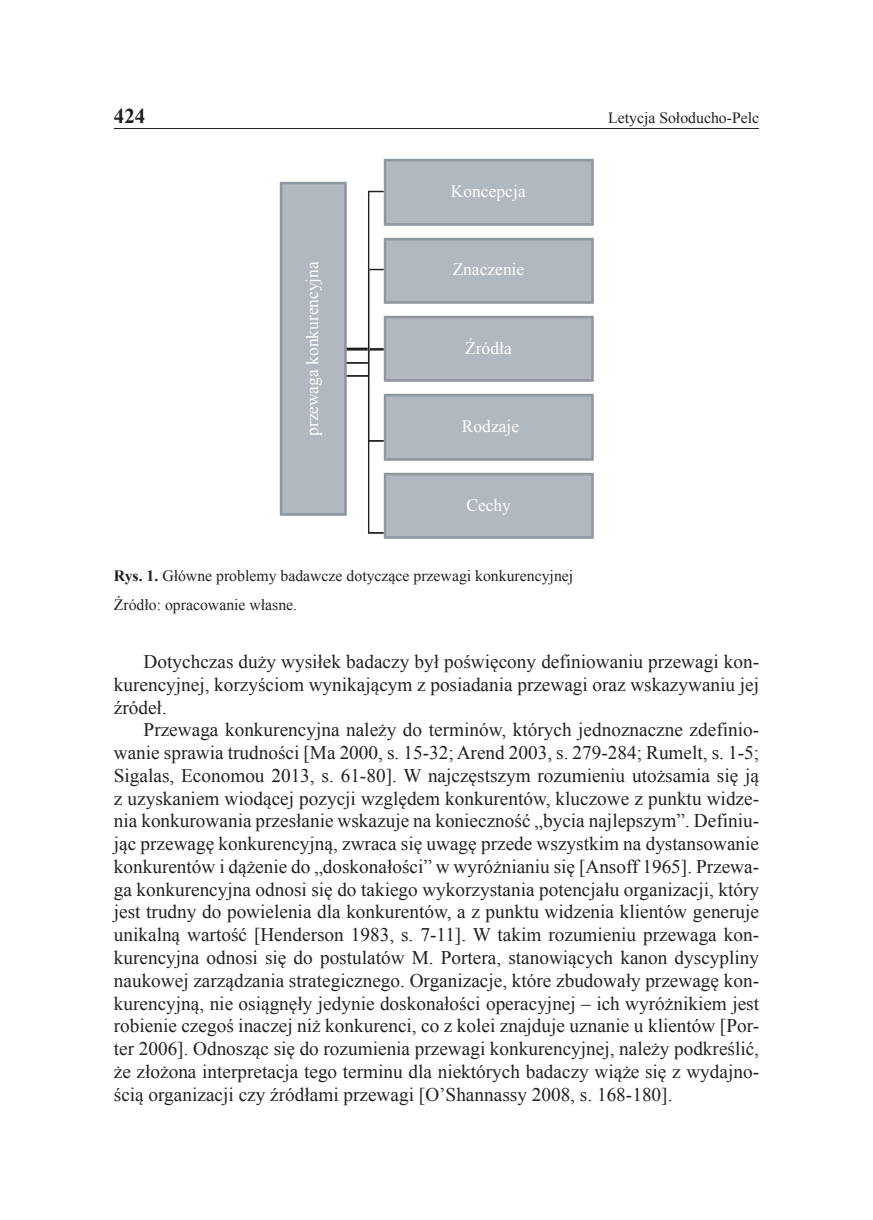
<style>
.page{position:relative;width:873px;height:1220px;background:#fff}
.page>*{position:absolute;margin:0;border:0;box-sizing:border-box;transform-origin:0 0}
.t1{font:700 21px "Times New Roman";color:#231f20}
.tekst_podstawowy{font:19.25px/22.8px "Times New Roman";color:#231f20;text-align:justify}
.t2{font:17.5px "Times New Roman";color:#fff}
.tyt_rysunku{font:15.75px "Times New Roman";color:#231f20}
.źródło_tab{font:15.75px "Times New Roman";color:#231f20}
.s1{font-weight:700}
</style>
<div class="page">
<hr style="left:114px;top:128px;width:645px;height:1px;background:#231f20">
<img style="left:344px;top:442px;width:49px;height:92px">
<img style="left:346px;top:377px;width:47px;height:65px">
<img style="left:346px;top:190px;width:47px;height:187px">
<img style="left:280px;top:182px;width:66px;height:333px">
<img style="left:383px;top:158px;width:210px;height:67px">
<img style="left:383px;top:237px;width:210px;height:66px">
<img style="left:383px;top:315px;width:210px;height:67px">
<img style="left:383px;top:394px;width:210px;height:66px">
<img style="left:383px;top:472px;width:210px;height:67px">
<p class="t1" style="left:114px;top:102px;width:33px">424</p>
<p class="tyt_rysunku" style="left:608px;top:107px;width:152px">Letycja Sołoducho-Pelc</p>
<p class="t2" style="left:300px;top:436px;width:176px;rotate:-90deg">przewaga konkurencyjna</p>
<p class="t2" style="left:451px;top:179px;width:76px">Koncepcja</p>
<p class="t2" style="left:453px;top:258px;width:73px">Znaczenie</p>
<p class="t2" style="left:465px;top:336px;width:48px">Źródła</p>
<p class="t2" style="left:462px;top:415px;width:59px">Rodzaje</p>
<p class="t2" style="left:466px;top:493px;width:46px">Cechy</p>
<p class="tyt_rysunku" style="left:114px;top:565px;width:461px"><span class="s1">Rys. 1.</span> Główne problemy badawcze dotyczące przewagi konkurencyjnej</p>
<p class="źródło_tab" style="left:114px;top:594px;width:185px">Źródło: opracowanie własne.</p>
<p class="tekst_podstawowy" style="left:114px;top:650px;width:646px;text-indent:30px">Dotychczas duży wysiłek badaczy był poświęcony definiowaniu przewagi kon&shy;kurencyjnej, korzyściom wynikającym z posiadania przewagi oraz wskazywaniu jej źródeł.</p>
<p class="tekst_podstawowy" style="left:114px;top:718px;width:646px;text-indent:30px">Przewaga konkurencyjna należy do terminów, których jednoznaczne zdefinio&shy;wanie sprawia trudności [Ma 2000, s. 15-32; Arend 2003, s. 279-284; Rumelt, s. 1-5; Sigalas, Economou 2013, s. 61-80]. W najczęstszym rozumieniu utożsamia się ją z uzyskaniem wiodącej pozycji względem konkurentów, kluczowe z punktu widze&shy;nia konkurowania przesłanie wskazuje na konieczność „bycia najlepszym”. Definiu&shy;jąc przewagę konkurencyjną, zwraca się uwagę przede wszystkim na dystansowanie konkurentów i dążenie do „doskonałości” w wyróżnianiu się [Ansoff 1965]. Przewa&shy;ga konkurencyjna odnosi się do takiego wykorzystania potencjału organizacji, który jest trudny do powielenia dla konkurentów, a z punktu widzenia klientów generuje unikalną wartość [Henderson 1983, s. 7-11]. W takim rozumieniu przewaga kon&shy;kurencyjna odnosi się do postulatów M. Portera, stanowiących kanon dyscypliny naukowej zarządzania strategicznego. Organizacje, które zbudowały przewagę kon&shy;kurencyjną, nie osiągnęły jedynie doskonałości operacyjnej – ich wyróżnikiem jest robienie czegoś inaczej niż konkurenci, co z kolei znajduje uznanie u klientów [Por&shy;ter 2006]. Odnosząc się do rozumienia przewagi konkurencyjnej, należy podkreślić, że złożona interpretacja tego terminu dla niektórych badaczy wiąże się z wydajno&shy;ścią organizacji czy źródłami przewagi [O’Shannassy 2008, s. 168-180].</p>
</div>
